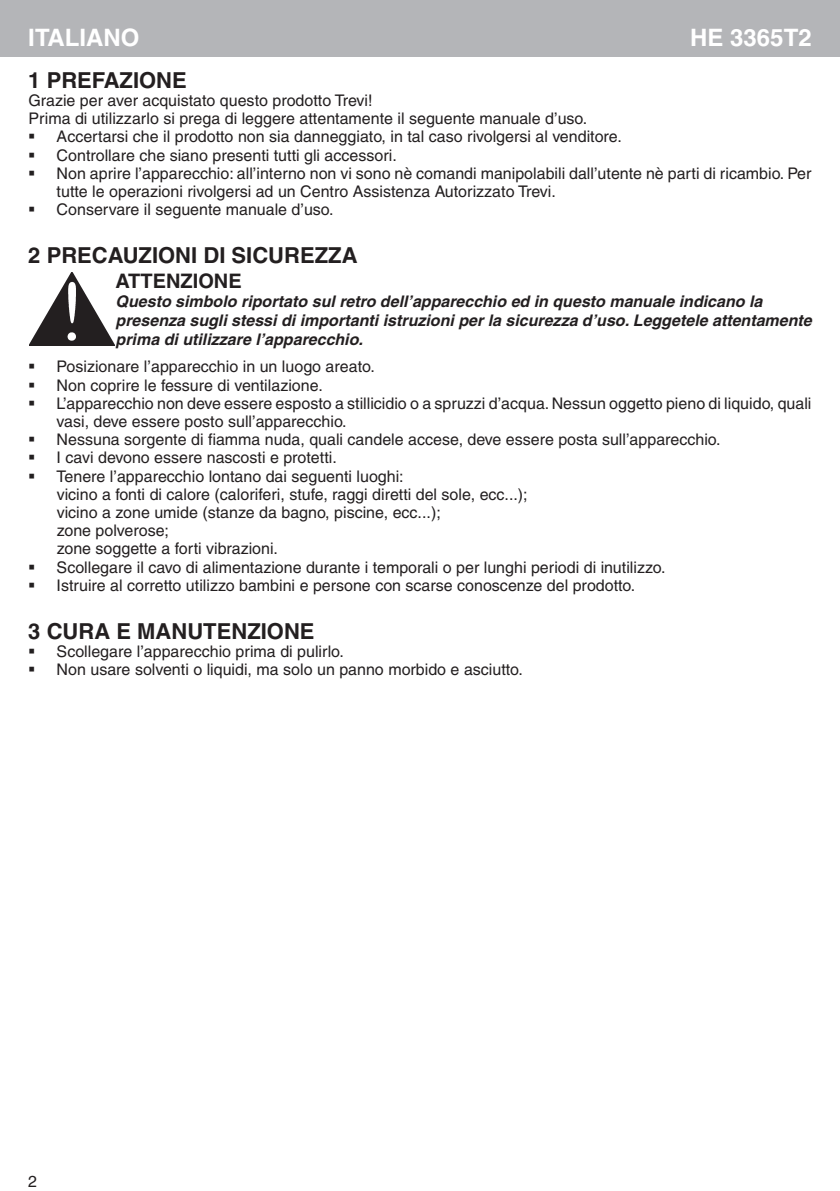
<style>
.page{position:relative;width:840px;height:1191px;background:#fff}
.page>*{position:absolute;margin:0;border:0;box-sizing:border-box;transform-origin:0 0}
.Titolo_lingua{font:700 24px "Helvetica";color:#fff}
.Titolo{font:700 22px "Helvetica";color:#231f20}
.Sottotitolo{font:700 20px "Helvetica";color:#231f20}
.Testo_rientrato{font:16px/18px "Helvetica";color:#231f20}
.Didascalia{font:italic 700 16px/19.2px "Helvetica";color:#231f20}
.Corpo_testo{font:16px "Helvetica";color:#231f20}
</style>
<div class="page">
<div style="left:0;top:0;width:839px;height:57px;background:#b4b5b8"></div>
<img style="left:29px;top:272px;width:85px;height:74px">
<p class="Titolo_lingua" style="left:28px;top:23px;width:113px">ITALIANO</p>
<h1 class="Titolo_lingua" style="left:689px;top:23px;width:123px">HE 3365T2</h1>
<p class="Titolo" style="left:28px;top:67px;width:160px">1 PREFAZIONE</p>
<p class="Corpo_testo" style="left:28px;top:91px;width:345px">Grazie per aver acquistato questo prodotto Trevi!</p>
<p class="Corpo_testo" style="left:28px;top:109px;width:560px">Prima di utilizzarlo si prega di leggere attentamente il seguente manuale d’uso.</p>
<p class="Testo_rientrato" style="left:28px;top:128px;width:595px">▪ Accertarsi che il prodotto non sia danneggiato, in tal caso rivolgersi al venditore.</p>
<p class="Testo_rientrato" style="left:28px;top:146px;width:370px">▪ Controllare che siano presenti tutti gli accessori.</p>
<p class="Testo_rientrato" style="left:57px;top:164px;width:756px;text-indent:-28px">▪ Non aprire l’apparecchio: all’interno non vi sono nè comandi manipolabili dall’utente nè parti di ricambio. Per tutte le operazioni rivolgersi ad un Centro Assistenza Autorizzato Trevi.</p>
<p class="Testo_rientrato" style="left:28px;top:200px;width:307px">▪ Conservare il seguente manuale d’uso.</p>
<p class="Titolo" style="left:28px;top:242px;width:330px">2 PRECAUZIONI DI SICUREZZA</p>
<p class="Sottotitolo" style="left:116px;top:268px;width:127px">ATTENZIONE</p>
<p class="Didascalia" style="left:116px;top:291px;width:697px">Questo simbolo riportato sul retro dell’apparecchio ed in questo manuale indicano la presenza sugli stessi di importanti istruzioni per la sicurezza d’uso. Leggetele attentamente prima di utilizzare l’apparecchio.</p>
<p class="Testo_rientrato" style="left:28px;top:358px;width:348px">▪ Posizionare l’apparecchio in un luogo areato.</p>
<p class="Testo_rientrato" style="left:28px;top:376px;width:296px">▪ Non coprire le fessure di ventilazione.</p>
<p class="Testo_rientrato" style="left:57px;top:394px;width:756px;text-indent:-28px">▪ L’apparecchio non deve essere esposto a stillicidio o a spruzzi d’acqua. Nessun oggetto pieno di liquido, quali vasi, deve essere posto sull’apparecchio.</p>
<p class="Testo_rientrato" style="left:28px;top:430px;width:693px">▪ Nessuna sorgente di fiamma nuda, quali candele accese, deve essere posta sull’apparecchio.</p>
<p class="Testo_rientrato" style="left:28px;top:449px;width:310px">▪ I cavi devono essere nascosti e protetti.</p>
<p class="Testo_rientrato" style="left:28px;top:467px;width:377px">▪ Tenere l’apparecchio lontano dai seguenti luoghi:</p>
<p class="Testo_rientrato" style="left:57px;top:485px;width:472px">vicino a fonti di calore (caloriferi, stufe, raggi diretti del sole, ecc...);</p>
<p class="Testo_rientrato" style="left:57px;top:503px;width:385px">vicino a zone umide (stanze da bagno, piscine, ecc...);</p>
<p class="Testo_rientrato" style="left:57px;top:521px;width:114px">zone polverose;</p>
<p class="Testo_rientrato" style="left:57px;top:540px;width:223px">zone soggette a forti vibrazioni.</p>
<p class="Testo_rientrato" style="left:28px;top:558px;width:638px">▪ Scollegare il cavo di alimentazione durante i temporali o per lunghi periodi di inutilizzo.</p>
<p class="Testo_rientrato" style="left:28px;top:576px;width:608px">▪ Istruire al corretto utilizzo bambini e persone con scarse conoscenze del prodotto.</p>
<p class="Titolo" style="left:28px;top:618px;width:287px">3 CURA E MANUTENZIONE</p>
<p class="Testo_rientrato" style="left:28px;top:642px;width:317px">▪ Scollegare l’apparecchio prima di pulirlo.</p>
<p class="Testo_rientrato" style="left:28px;top:661px;width:496px">▪ Non usare solventi o liquidi, ma solo un panno morbido e asciutto.</p>
<p class="Testo_rientrato" style="left:28px;top:1171px;width:10px">2</p>
</div>
